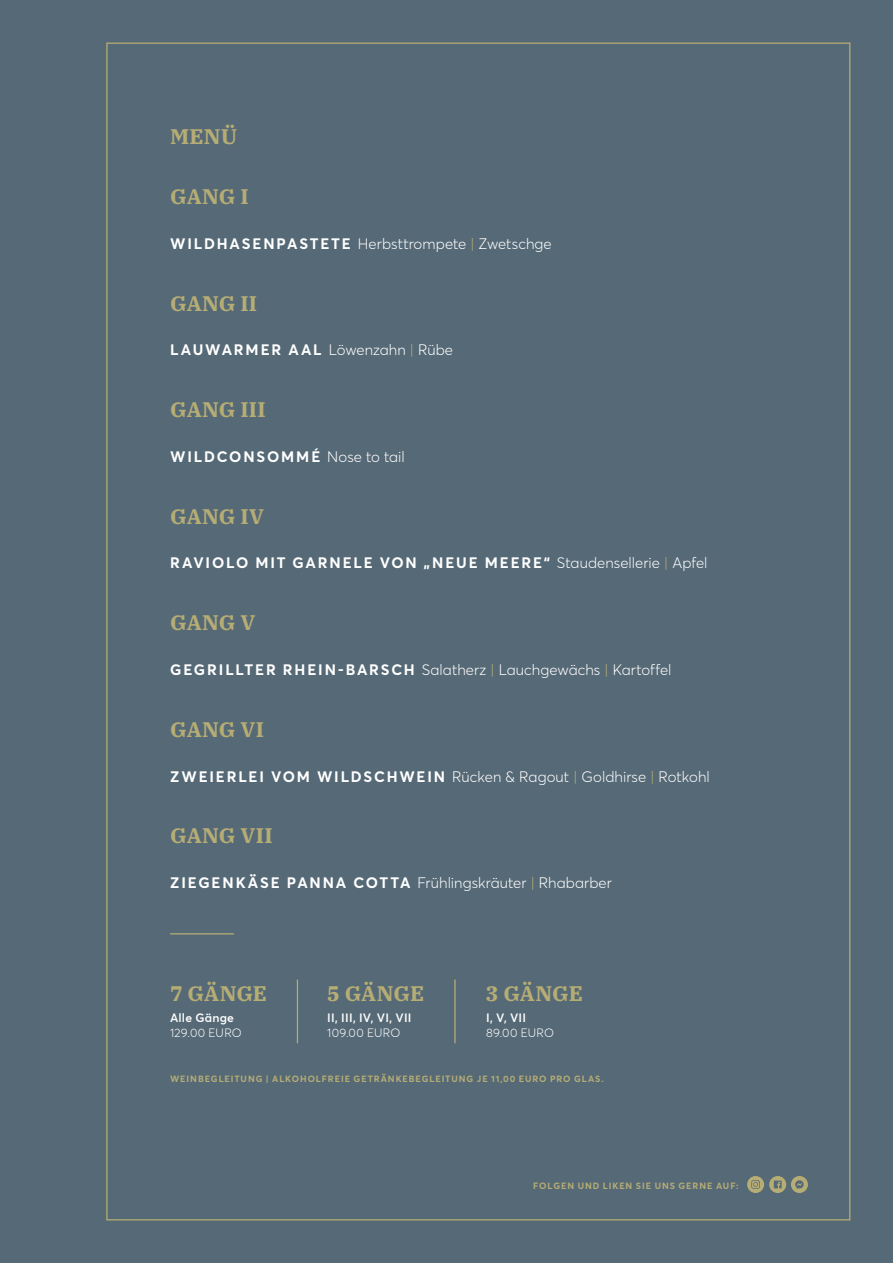
<style>
.page{position:relative;width:893px;height:1263px;background:#566976}
.page>*{position:absolute;margin:0;border:0;box-sizing:border-box;transform-origin:0 0}
.t1{font:700 21px "IBM Plex Serif";letter-spacing:-.005em;color:#b6ad75}
.t2{font:300 15px "Averta Std";letter-spacing:.005em;color:#fff}
.t3{font:700 15px "Averta Std";letter-spacing:.125em;color:#fff}
.t4{font:600 12px "Averta Std";letter-spacing:.02em;color:#fff}
.t5{font:300 12px "Averta Std";letter-spacing:.025em;color:#fff}
.Absatzformat_2{font:700 9px "Averta Std";letter-spacing:.1em;color:#b6ad75}
.s1{font-weight:700}
.s2{color:#b6ad75}
.s3{font-weight:300}
.s4{font-weight:300;color:#b6ad75}
</style>
<div class="page">
<svg style="left:747px;top:1176px;width:61px;height:17px"></svg>
<hr style="left:170px;top:933px;width:64px;height:1px;background:#b6ad75">
<hr style="left:297px;top:979px;width:1px;height:64px;background:#b6ad75">
<hr style="left:454px;top:979px;width:2px;height:64px;background:#b6ad75">
<p class="t1" style="left:170px;top:120px;width:69px">MENÜ</p>
<p class="t1" style="left:170px;top:180px;width:80px">GANG I</p>
<p class="t2" style="left:170px;top:233px;width:383px"><span class="s1">WILDHASENPASTETE</span> Herbsttrompete <span class="s2">|</span> Zwetschge</p>
<p class="t1" style="left:170px;top:286px;width:89px">GANG II</p>
<p class="t2" style="left:170px;top:340px;width:284px"><span class="s1">LAUWARMER AAL</span> Löwenzahn <span class="s2">|</span> Rübe</p>
<p class="t1" style="left:170px;top:393px;width:97px">GANG III</p>
<p class="t3" style="left:170px;top:446px;width:236px">WILDCONSOMMÉ <span class="s3">Nose to tail</span></p>
<p class="t1" style="left:170px;top:499px;width:96px">GANG IV</p>
<p class="t3" style="left:170px;top:553px;width:539px">RAVIOLO MIT GARNELE VON „NEUE MEERE“ <span class="s3">Staudensellerie</span> <span class="s4">|</span> <span class="s3">Apfel</span></p>
<p class="t1" style="left:170px;top:606px;width:87px">GANG V</p>
<p class="t2" style="left:170px;top:659px;width:503px"><span class="s1">GEGRILLTER RHEIN-BARSCH</span> Salatherz <span class="s2">|</span> Lauchgewächs <span class="s2">|</span> Kartoffel</p>
<p class="t1" style="left:170px;top:712px;width:96px">GANG VI</p>
<p class="t2" style="left:170px;top:766px;width:541px"><span class="s1">ZWEIERLEI VOM WILDSCHWEIN</span> Rücken &amp; Ragout <span class="s2">|</span> Goldhirse <span class="s2">|</span> Rotkohl</p>
<p class="t1" style="left:170px;top:819px;width:104px">GANG VII</p>
<p class="t2" style="left:170px;top:872px;width:443px"><span class="s1">ZIEGENKÄSE PANNA COTTA</span> Frühlingskräuter <span class="s2">|</span> Rhabarber</p>
<p class="t1" style="left:170px;top:977px;width:98px">7 GÄNGE</p>
<p class="t1" style="left:327px;top:977px;width:98px">5 GÄNGE</p>
<p class="t1" style="left:486px;top:977px;width:98px">3 GÄNGE</p>
<p class="t4" style="left:170px;top:1010px;width:65px">Alle Gänge</p>
<p class="t5" style="left:170px;top:1025px;width:73px">129.00 EURO</p>
<p class="t4" style="left:327px;top:1010px;width:86px">II, III, IV, VI, VII</p>
<p class="t5" style="left:327px;top:1025px;width:75px">109.00 EURO</p>
<p class="t4" style="left:486px;top:1010px;width:42px">I, V, VII</p>
<p class="t5" style="left:486px;top:1025px;width:70px">89.00 EURO</p>
<p class="Absatzformat_2" style="left:170px;top:1073px;width:435px">WEINBEGLEITUNG | ALKOHOLFREIE GETRÄNKEBEGLEITUNG JE 11,00 EURO PRO GLAS.</p>
<p class="Absatzformat_2" style="left:533px;top:1179px;width:207px">FOLGEN UND LIKEN SIE UNS GERNE AUF:</p>
</div>
